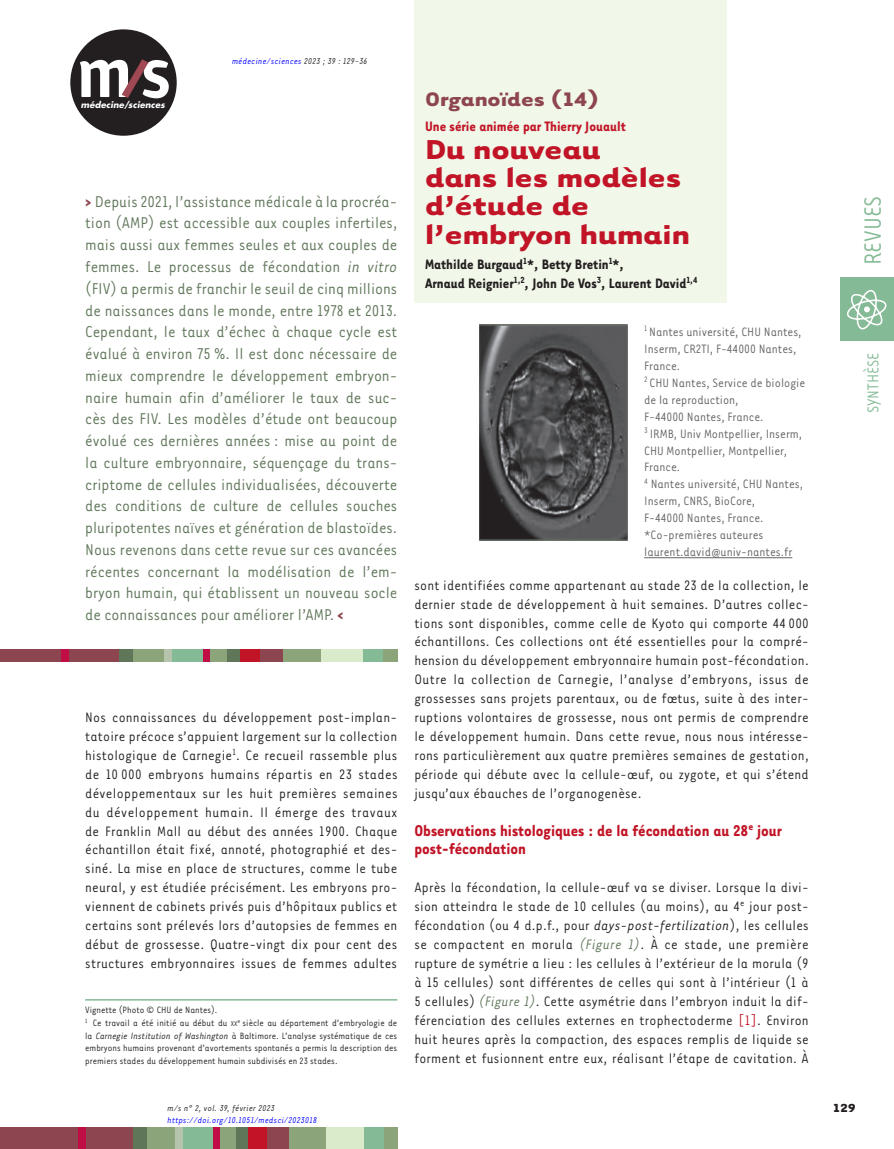
<style>
.page{position:relative;width:894px;height:1149px;background:#fff}
.page>*{position:absolute;margin:0;border:0;box-sizing:border-box;transform-origin:0 0}
.t1{font:700 31.5px/28.2px "Tarzana Wide OT";color:#c11527}
.t2{font:27px "Tarzana Nar OT";color:#84ba95}
.t3{font:700 22.5px "Tarzana Wide OT";color:#8d454f}
.t4{font:18px/21.8px "Tarzana Nar OT";color:#5f7659;text-align:justify}
.t5{font:700 18px/18.9px "Tarzana Nar OT";color:#c11527}
.t6{font:18px "Tarzana Nar OT";color:#84ba95}
.t7{font:15.75px/18.9px "Tarzana Nar OT";letter-spacing:.015em;color:#231f20;text-align:justify}
.t8{font:700 15.75px/18.9px "Tarzana Nar OT";color:#231f20}
.t9{font:700 15.75px "Tarzana Nar OT";color:#c11527}
.t10{font:13.95px/17px "Tarzana Nar OT";color:#636366}
.t11{font:700 13.5px "Tarzana Wide OT";color:#231f20}
.t12{font:10.5px/12.6px "Tarzana Nar OT";color:#231f20}
.t13{font:italic 9.75px "Tarzana Nar OT";letter-spacing:.025em;color:#00f}
.t14{font:italic 9.75px "Tarzana Nar OT";letter-spacing:.025em;color:#231f20}
.t15{font:italic 700 8.55px "Futura";letter-spacing:.01em;color:#fff}
.s1{color:#231f20}
.s2{font-weight:700;color:#8d454f}
.s3{font-style:italic}
.s4{font-style:italic;color:#5f7659}
.s5{color:#c11527}
.s6{font-size:7.8px}
</style>
<div class="page">
<div style="left:0;top:1127px;width:134px;height:21px;background:#8d454f"></div>
<div style="left:235px;top:1127px;width:13px;height:21px;background:#5f7659"></div>
<div style="left:78px;top:1127px;width:7px;height:21px;background:#c10d45"></div>
<div style="left:133px;top:1127px;width:22px;height:21px;background:#5f7659"></div>
<div style="left:147px;top:1127px;width:30px;height:21px;background:#8ba479"></div>
<div style="left:175px;top:1127px;width:9px;height:21px;background:#b6c4ad"></div>
<div style="left:183px;top:1127px;width:30px;height:21px;background:#84ba95"></div>
<div style="left:217px;top:1127px;width:19px;height:21px;background:#8ba479"></div>
<div style="left:213px;top:1127px;width:6px;height:21px;background:#c10d45"></div>
<div style="left:248px;top:1127px;width:27px;height:21px;background:#c11527"></div>
<div style="left:287px;top:1127px;width:39px;height:21px;background:#8ba479"></div>
<div style="left:267px;top:1127px;width:21px;height:21px;background:#8d454f"></div>
<div style="left:326px;top:1127px;width:38px;height:21px;background:#daebcb"></div>
<div style="left:364px;top:1127px;width:20px;height:21px;background:#84ba95"></div>
<div style="left:383px;top:1127px;width:14px;height:21px;background:#8ba479"></div>
<div style="left:840px;top:277px;width:53px;height:63px;background:#84ba95"></div>
<svg style="left:847px;top:290px;width:39px;height:39px"></svg>
<div style="left:70px;top:29px;width:107px;height:107px;background:#231f20;border-radius:50%"></div>
<svg style="left:80px;top:60px;width:89px;height:38px"></svg>
<div style="left:414px;top:0;width:312px;height:303px;background:#f1f7e9"></div>
<div style="left:0;top:648px;width:120px;height:13px;background:#8d454f"></div>
<div style="left:119px;top:648px;width:18px;height:13px;background:#5f7659"></div>
<div style="left:226px;top:648px;width:14px;height:13px;background:#5f7659"></div>
<div style="left:133px;top:648px;width:32px;height:13px;background:#8ba479"></div>
<div style="left:169px;top:648px;width:34px;height:13px;background:#84ba95"></div>
<div style="left:362px;top:648px;width:21px;height:13px;background:#84ba95"></div>
<div style="left:207px;top:648px;width:20px;height:13px;background:#8ba479"></div>
<div style="left:382px;top:648px;width:15px;height:13px;background:#8ba479"></div>
<div style="left:281px;top:648px;width:40px;height:13px;background:#8ba479"></div>
<div style="left:321px;top:648px;width:41px;height:13px;background:#daebcb"></div>
<div style="left:164px;top:648px;width:8px;height:13px;background:#b6c4ad"></div>
<div style="left:61px;top:648px;width:7px;height:13px;background:#c10d45"></div>
<div style="left:203px;top:648px;width:6px;height:13px;background:#c10d45"></div>
<div style="left:240px;top:648px;width:29px;height:13px;background:#c11527"></div>
<div style="left:260px;top:648px;width:22px;height:13px;background:#8d454f"></div>
<hr style="left:644px;top:557px;width:148px;height:1px;background:#636366">
<hr style="left:85px;top:998px;width:312px;height:2px;background:#84ba95">
<img style="left:479px;top:325px;width:148px;height:215px">
<p class="t13" style="left:232px;top:55px;width:137px">médecine/sciences <span class="s1">2023 ; 39 : 129-36</span></p>
<p class="t15" style="left:81px;top:99px;width:85px">médecine/sciences</p>
<h3 class="t3" style="left:425px;top:84px;width:175px">Organoïdes (14)</h3>
<p class="t9" style="left:425px;top:116px;width:202px">Une série animée par Thierry Jouault</p>
<h1 class="t1" style="left:425px;top:133px;width:266px">Du nouveau<br>dans les modèles d’étude de l’embryon humain</h1>
<p class="t8" style="left:425px;top:254px;width:274px">Mathilde Burgaud<sup>1</sup>*, Betty Bretin<sup>1</sup>*,<br>Arnaud Reignier<sup>1,2</sup>, John De Vos<sup>3</sup>, Laurent David<sup>1,4</sup></p>
<p class="t4" style="left:85px;top:190px;width:313px"><span class="s2">&gt;</span> Depuis 2021, l’assistance médicale à la procréa&shy;tion (AMP) est accessible aux couples infertiles, mais aussi aux femmes seules et aux couples de femmes. Le processus de fécondation <span class="s3">in vitro </span>(FIV) a permis de franchir le seuil de cinq millions de naissances dans le monde, entre 1978 et 2013.<br>Cependant, le taux d’échec à chaque cycle est évalué à environ 75 %. Il est donc nécessaire de mieux comprendre le développement embryon&shy;naire humain afin d’améliorer le taux de suc&shy;cès des FIV. Les modèles d’étude ont beaucoup évolué ces dernières années : mise au point de la culture embryonnaire, séquençage du trans&shy;criptome de cellules individualisées, découverte des conditions de culture de cellules souches pluripotentes naïves et génération de blastoïdes.<br>Nous revenons dans cette revue sur ces avancées récentes concernant la modélisation de l’em&shy;bryon humain, qui établissent un nouveau socle de connaissances pour améliorer l’AMP. <span class="s2">&lt;</span></p>
<p class="t10" style="left:644px;top:322px;width:162px"><sup>1</sup> Nantes université, CHU Nantes,<br>Inserm, CR2TI, F-44000 Nantes,<br>France.<br><sup>2</sup> CHU Nantes, Service de biologie de la reproduction,<br>F-44000 Nantes, France.<br><sup>3</sup> IRMB, Univ Montpellier, Inserm,<br>CHU Montpellier, Montpellier,<br>France.<br><sup>4</sup> Nantes université, CHU Nantes,<br>Inserm, CNRS, BioCore,<br>F-44000 Nantes, France. *Co-premières auteures laurent.david@univ-nantes.fr</p>
<p class="t7" style="left:414px;top:574px;width:396px">sont identifiées comme appartenant au stade 23 de la collection, le dernier stade de développement à huit semaines. D’autres collec&shy;tions sont disponibles, comme celle de Kyoto qui comporte 44 000 échantillons. Ces collections ont été essentielles pour la compré&shy;hension du développement embryonnaire humain post-fécondation.<br>Outre la collection de Carnegie, l’analyse d’embryons, issus de grossesses sans projets parentaux, ou de fœtus, suite à des inter&shy;ruptions volontaires de grossesse, nous ont permis de comprendre le développement humain. Dans cette revue, nous nous intéresse&shy;rons particulièrement aux quatre premières semaines de gestation, période qui débute avec la cellule-œuf, ou zygote, et qui s’étend jusqu’aux ébauches de l’organogenèse.</p>
<p class="t5" style="left:414px;top:819px;width:369px">Observations histologiques : de la fécondation au 28<sup>e</sup> jour post-fécondation</p>
<p class="t7" style="left:414px;top:877px;width:396px">Après la fécondation, la cellule-œuf va se diviser. Lorsque la divi&shy;sion atteindra le stade de 10 cellules (au moins), au 4<sup>e</sup> jour post&shy;fécondation (ou 4 d.p.f., pour <span class="s3">days-post-fertilization</span>), les cellules se compactent en morula <span class="s4">(Figure 1)</span>. À ce stade, une première rupture de symétrie a lieu : les cellules à l’extérieur de la morula (9 à 15 cellules) sont différentes de celles qui sont à l’intérieur (1 à 5 cellules) <span class="s4">(Figure 1)</span>. Cette asymétrie dans l’embryon induit la dif&shy;férenciation des cellules externes en trophectoderme <span class="s5">[1]</span>. Environ huit heures après la compaction, des espaces remplis de liquide se forment et fusionnent entre eux, réalisant l’étape de cavitation. À</p>
<p class="t7" style="left:85px;top:707px;width:314px">Nos connaissances du développement post-implan&shy;tatoire précoce s’appuient largement sur la collection histologique de Carnegie<sup>1</sup>. Ce recueil rassemble plus de 10 000 embryons humains répartis en 23 stades développementaux sur les huit premières semaines du développement humain. Il émerge des travaux de Franklin Mall au début des années 1900. Chaque échantillon était fixé, annoté, photographié et des&shy;siné. La mise en place de structures, comme le tube neural, y est étudiée précisément. Les embryons pro&shy;viennent de cabinets privés puis d’hôpitaux publics et certains sont prélevés lors d’autopsies de femmes en début de grossesse. Quatre-vingt dix pour cent des structures embryonnaires issues de femmes adultes</p>
<p class="t12" style="left:85px;top:1003px;width:313px">Vignette (Photo © CHU de Nantes).<br><sup>1</sup> Ce travail a été initié au début du <span class="s6">xx</span><sup>e</sup> siècle au département d’embryologie de la <span class="s3">Carnegie Institution of Washington</span> à Baltimore. L’analyse systématique de ces embryons humains provenant d’avortements spontanés a permis la description des premiers stades du développement humain subdivisés en 23 stades.</p>
<p class="t14" style="left:167px;top:1102px;width:109px">m/s n° 2, vol. 39, février 2023</p>
<p class="t13" style="left:167px;top:1114px;width:151px">https://doi.org/10.1051/medsci/2023018</p>
<h2 class="t2" style="left:856px;top:265px;width:71px;rotate:-90deg">REVUES</h2>
<p class="t6" style="left:861px;top:413px;width:62px;rotate:-90deg">SYNTHÈSE</p>
<p class="t11" style="left:832px;top:1098px;width:25px">129</p>
</div>
